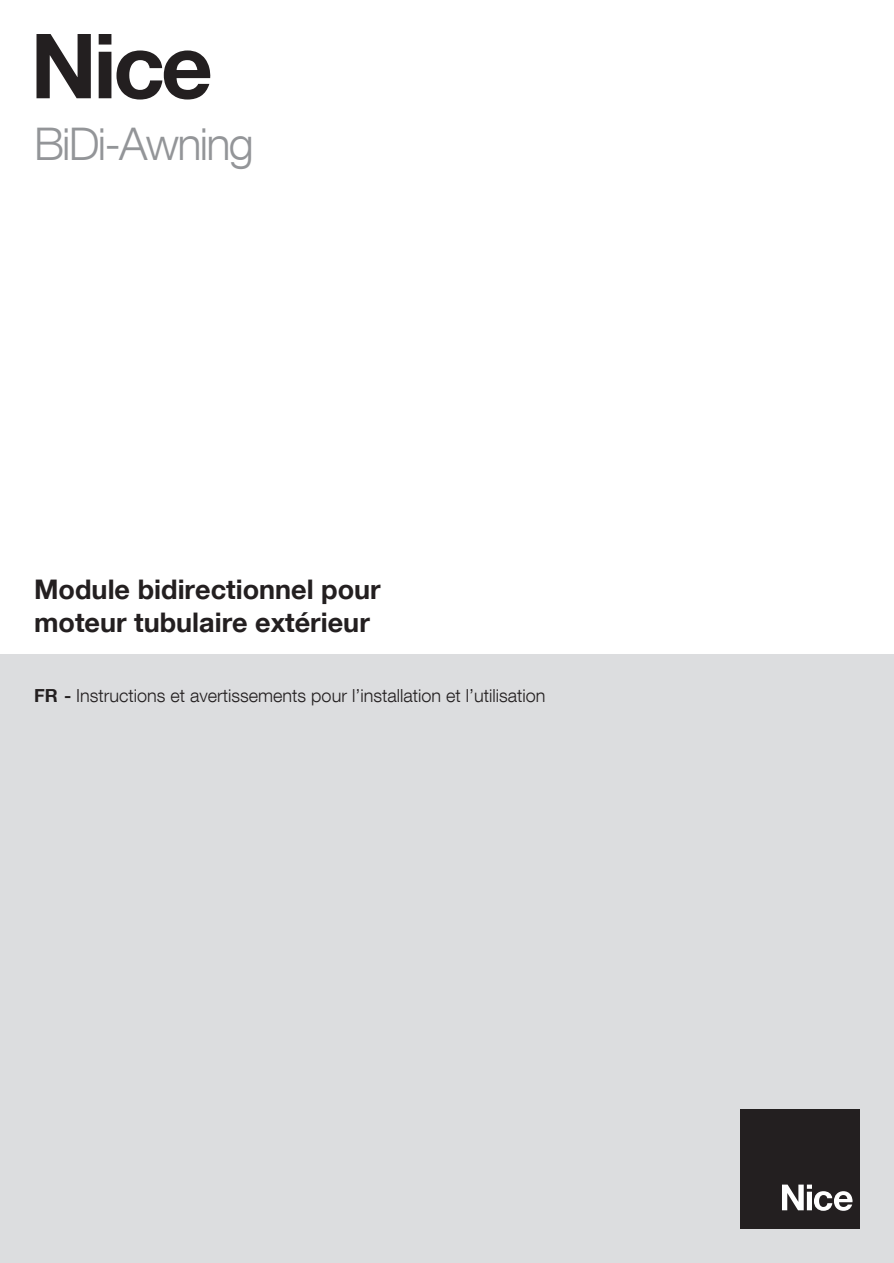
<style>
.page{position:relative;width:894px;height:1263px;background:#fff}
.page>*{position:absolute;margin:0;border:0;box-sizing:border-box;transform-origin:0 0}
.t1{font:700 90px "Helvetica Neue LT Com";color:#231f20}
.t2{font:300 45px "Helvetica Neue LT Com";letter-spacing:-.04em;color:#939598}
.t3{font:700 27px/32.4px "Helvetica Neue LT Com";color:#231f20}
.t4{font:300 18px "Helvetica Neue LT Com";color:#231f20}
.s1{font-weight:700}
</style>
<div class="page">
<div style="left:0;top:655px;width:893px;height:608px;background:#dcdddf"></div>
<div style="left:740px;top:1110px;width:119px;height:119px;background:#231f20"></div>
<svg style="left:782px;top:1184px;width:70px;height:27px"></svg>
<h1 class="t1" style="left:30px;top:34px;width:184px">Nice</h1>
<h2 class="t2" style="left:34px;top:128px;width:221px">BiDi-Awning</h2>
<h3 class="t3" style="left:34px;top:577px;width:348px">Module bidirectionnel pour moteur tubulaire extérieur</h3>
<p class="t4" style="left:34px;top:689px;width:513px"><span class="s1">FR -</span> Instructions et avertissements pour l’installation et l’utilisation</p>
</div>
